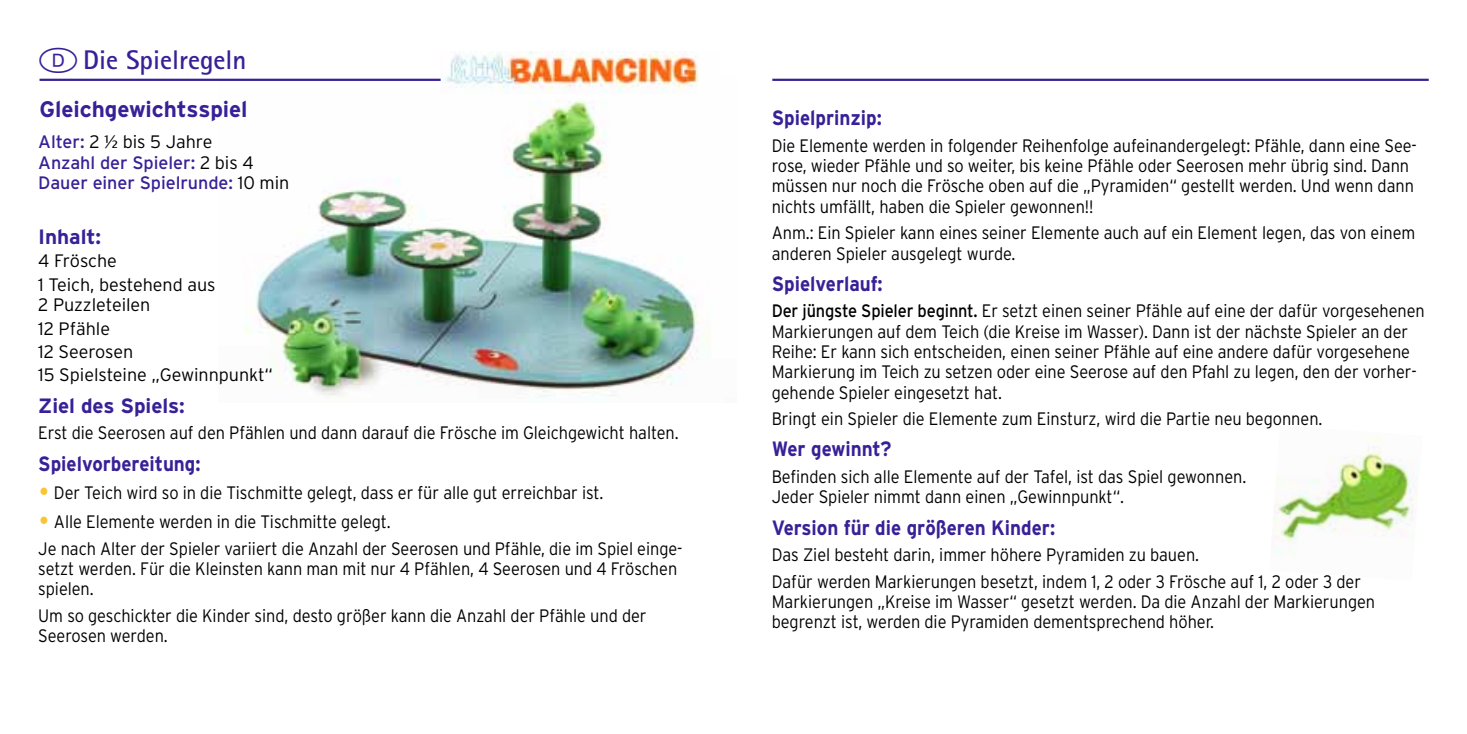
<style>
.page{position:relative;width:1467px;height:734px;background:#fff}
.page>*{position:absolute;margin:0;border:0;box-sizing:border-box;transform-origin:0 0}
.t1{font:700 27px "Agfa Rotis Sans Serif";color:#382197}
.t2{font:700 22.5px "Interstate";letter-spacing:-.005em;color:#382197}
.t3{font:700 20.7px "Interstate";color:#382197;scale:.91 1}
.t4{font:700 20.7px "Interstate";color:#382197}
.t5{font:300 18px/20.2px "Interstate";letter-spacing:-.005em;color:#000;scale:.91 1}
.t6{font:300 18px/23.4px "Interstate";letter-spacing:-.005em;color:#000}
.t7{font:18px/20.2px "Interstate";letter-spacing:-.005em;color:#382197}
.s1{font-weight:300;color:#000}
.s2{font-family:"Lucida Grande";font-size:17.32px;color:#000}
.s3{font-size:34.65px;color:#f9c436}
.s4{font-weight:400}
</style>
<div class="page">
<img style="left:219px;top:78px;width:492px;height:320px">
<img style="left:441px;top:52px;width:270px;height:41px">
<img style="left:1273px;top:436px;width:145px;height:120px">
<hr style="left:40px;top:79px;width:401px;height:2px;background:#382197">
<hr style="left:772px;top:79px;width:657px;height:2px;background:#382197">
<h1 class="t1" style="left:83px;top:43px;width:165px">Die Spielregeln</h1>
<p class="t2" style="left:40px;top:97px;width:210px">Gleichgewichtsspiel</p>
<p class="t7" style="left:38px;top:132px;width:253px">Alter: <span class="s1">2</span> <span class="s2">½</span> <span class="s1">bis 5 Jahre<br></span>Anzahl der Spieler: <span class="s1">2 bis 4<br></span>Dauer einer Spielrunde: <span class="s1">10 min</span></p>
<p class="t4" style="left:38px;top:225px;width:64px">Inhalt:</p>
<p class="t6" style="left:38px;top:249px;width:179px">4 Frösche<br>1 Teich, bestehend aus</p>
<p class="t6" style="left:38px;top:293px;width:236px">2 Puzzleteilen<br>12 Pfähle<br>12 Seerosen<br>15 Spielsteine „Gewinnpunkt“</p>
<p class="t4" style="left:38px;top:394px;width:148px">Ziel des Spiels:</p>
<p class="t5" style="left:38px;top:422px;width:705px">Erst die Seerosen auf den Pfählen und dann darauf die Frösche im Gleichgewicht halten.</p>
<p class="t3" style="left:38px;top:451px;width:180px">Spielvorbereitung:</p>
<p class="t5" style="left:38px;top:482px;width:622px"><span class="s3">•</span> Der Teich wird so in die Tischmitte gelegt, dass er für alle gut erreichbar ist.</p>
<p class="t5" style="left:38px;top:508px;width:709px;line-height:26.6px"><span class="s3">•</span> Alle Elemente werden in die Tischmitte gelegt.<br>Je nach Alter der Spieler variiert die Anzahl der Seerosen und Pfähle, die im Spiel einge-</p>
<p class="t5" style="left:38px;top:558px;width:704px">setzt werden. Für die Kleinsten kann man mit nur 4 Pfählen, 4 Seerosen und 4 Fröschen spielen.</p>
<p class="t5" style="left:38px;top:605px;width:670px">Um so geschickter die Kinder sind, desto größer kann die Anzahl der Pfähle und der<br>Seerosen werden.</p>
<p class="t3" style="left:772px;top:106px;width:122px">Spielprinzip:</p>
<p class="t5" style="left:772px;top:135px;width:710px">Die Elemente werden in folgender Reihenfolge aufeinandergelegt: Pfähle, dann eine See&shy;rose, wieder Pfähle und so weiter, bis keine Pfähle oder Seerosen mehr übrig sind. Dann müssen nur noch die Frösche oben auf die „Pyramiden“ gestellt werden. Und wenn dann nichts umfällt, haben die Spieler gewonnen!!</p>
<p class="t5" style="left:772px;top:223px;width:709px">Anm.: Ein Spieler kann eines seiner Elemente auch auf ein Element legen, das von einem anderen Spieler ausgelegt wurde.</p>
<p class="t3" style="left:772px;top:272px;width:123px">Spielverlauf:</p>
<p class="t5" style="left:772px;top:301px;width:719px"><span class="s4">Der jüngste Spieler beginnt.</span> Er setzt einen seiner Pfähle auf eine der dafür vorgesehenen Markierungen auf dem Teich (die Kreise im Wasser). Dann ist der nächste Spieler an der Reihe: Er kann sich entscheiden, einen seiner Pfähle auf eine andere dafür vorgesehene Markierung im Teich zu setzen oder eine Seerose auf den Pfahl zu legen, den der vorher&shy;gehende Spieler eingesetzt hat.</p>
<p class="t5" style="left:772px;top:408px;width:607px">Bringt ein Spieler die Elemente zum Einsturz, wird die Partie neu begonnen.</p>
<p class="t3" style="left:772px;top:437px;width:133px">Wer gewinnt?</p>
<p class="t5" style="left:772px;top:466px;width:523px">Befinden sich alle Elemente auf der Tafel, ist das Spiel gewonnen.<br>Jeder Spieler nimmt dann einen „Gewinnpunkt“.</p>
<p class="t3" style="left:772px;top:515px;width:313px">Version für die größeren Kinder:</p>
<p class="t5" style="left:772px;top:541px;width:649px;line-height:26.6px">Das Ziel besteht darin, immer höhere Pyramiden zu bauen.<br>Dafür werden Markierungen besetzt, indem 1, 2 oder 3 Frösche auf 1, 2 oder 3 der</p>
<p class="t5" style="left:772px;top:591px;width:665px">Markierungen „Kreise im Wasser“ gesetzt werden. Da die Anzahl der Markierungen begrenzt ist, werden die Pyramiden dementsprechend höher.</p>
</div>
